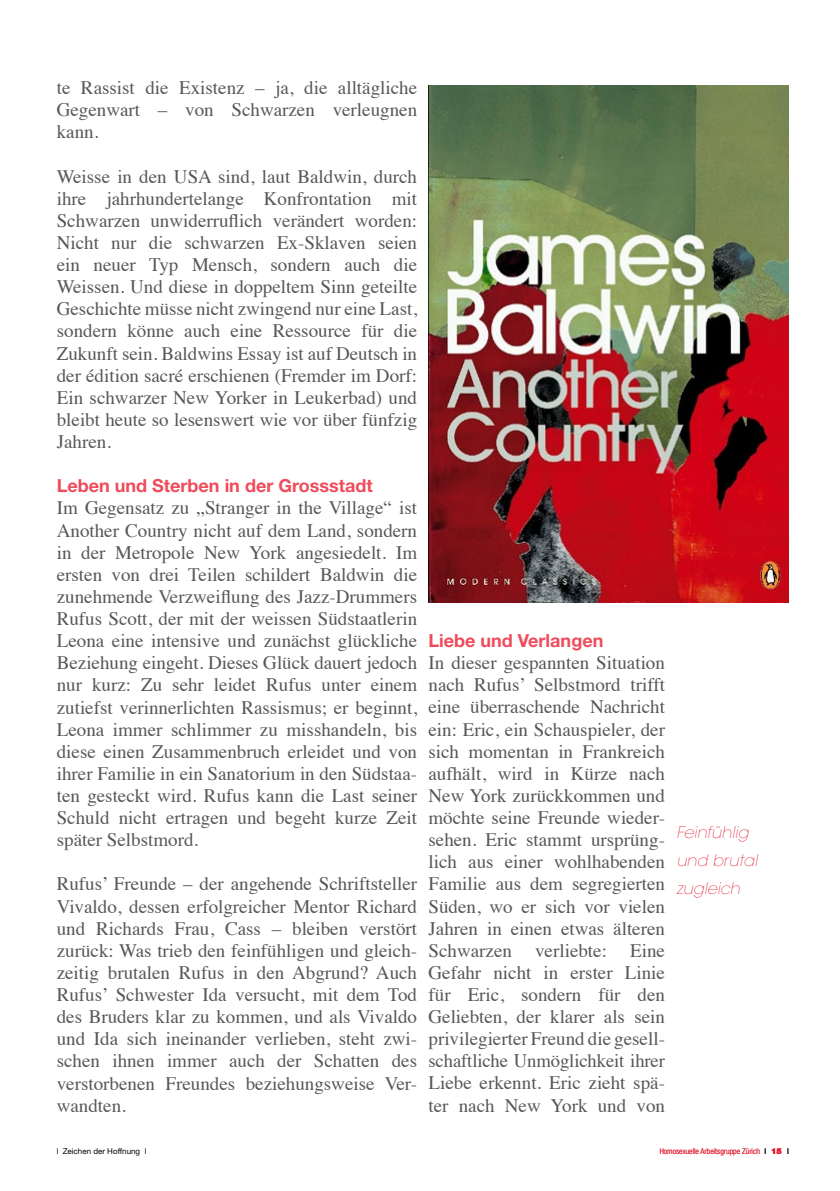
<style>
.page{position:relative;width:840px;height:1191px;background:#fff}
.page>*{position:absolute;margin:0;border:0;box-sizing:border-box;transform-origin:0 0}
.t1{font:19px/22.2px "Times";color:#575756;text-align:justify}
.t2{font:700 18px "Helvetica Neue LT Std";color:#ef4b5b}
.t3{font:italic 200 16px/28px "Avant Garde LT";letter-spacing:.005em;color:#e41a2f}
.t4{font:300 condensed 8px "Helvetica Neue LT Std";color:#e41a2f}
.t5{font:8px "Helvetica Neue LT Std";color:#000}
.s1{font-weight:400;font-stretch:normal;color:#000}
.s2{font-weight:900;font-stretch:normal}
</style>
<div class="page">
<img style="left:428px;top:86px;width:360px;height:517px">
<p class="t1" style="left:57px;top:75px;width:362px">te Rassist die Existenz – ja, die alltägliche Gegenwart – von Schwarzen verleugnen kann.</p>
<p class="t1" style="left:57px;top:163px;width:362px">Weisse in den USA sind, laut Baldwin, durch ihre jahrhundertelange Konfrontation mit Schwarzen unwiderruflich verändert worden:<br>Nicht nur die schwarzen Ex-Sklaven seien ein neuer Typ Mensch, sondern auch die Weissen. Und diese in doppeltem Sinn geteilte Geschichte müsse nicht zwingend nur eine Last, sondern könne auch eine Ressource für die Zukunft sein. Baldwins Essay ist auf Deutsch in der édition sacré erschienen (Fremder im Dorf:<br>Ein schwarzer New Yorker in Leukerbad) und bleibt heute so lesenswert wie vor über fünfzig Jahren.</p>
<p class="t2" style="left:57px;top:475px;width:317px">Leben und Sterben in der Grossstadt</p>
<p class="t1" style="left:57px;top:495px;width:362px">Im Gegensatz zu „Stranger in the Village“ ist Another Country nicht auf dem Land, sondern in der Metropole New York angesiedelt. Im ersten von drei Teilen schildert Baldwin die zunehmende Verzweiflung des Jazz-Drummers Rufus Scott, der mit der weissen Südstaatlerin Leona eine intensive und zunächst glückliche Beziehung eingeht. Dieses Glück dauert jedoch nur kurz: Zu sehr leidet Rufus unter einem zutiefst verinnerlichten Rassismus; er beginnt, Leona immer schlimmer zu misshandeln, bis diese einen Zusammenbruch erleidet und von ihrer Familie in ein Sanatorium in den Südstaa&shy;ten gesteckt wird. Rufus kann die Last seiner Schuld nicht ertragen und begeht kurze Zeit später Selbstmord.</p>
<p class="t1" style="left:57px;top:871px;width:362px">Rufus’ Freunde – der angehende Schriftsteller Vivaldo, dessen erfolgreicher Mentor Richard und Richards Frau, Cass – bleiben verstört zurück: Was trieb den feinfühligen und gleich&shy;zeitig brutalen Rufus in den Abgrund? Auch Rufus’ Schwester Ida versucht, mit dem Tod des Bruders klar zu kommen, und als Vivaldo und Ida sich ineinander verlieben, steht zwi&shy;schen ihnen immer auch der Schatten des verstorbenen Freundes beziehungsweise Ver&shy;wandten.</p>
<p class="t2" style="left:428px;top:629px;width:176px">Liebe und Verlangen</p>
<p class="t1" style="left:428px;top:650px;width:238px">In dieser gespannten Situation nach Rufus’ Selbstmord trifft eine überraschende Nachricht ein: Eric, ein Schauspieler, der sich momentan in Frankreich aufhält, wird in Kürze nach New York zurückkommen und möchte seine Freunde wieder&shy;sehen. Eric stammt ursprüng&shy;lich aus einer wohlhabenden Familie aus dem segregierten Süden, wo er sich vor vielen Jahren in einen etwas älteren Schwarzen verliebte: Eine Gefahr nicht in erster Linie für Eric, sondern für den Geliebten, der klarer als sein privilegierter Freund die gesell&shy;schaftliche Unmöglichkeit ihrer Liebe erkennt. Eric zieht spä&shy;ter nach New York und von</p>
<p class="t3" style="left:676px;top:818px;width:82px">Feinfühlig und brutal zugleich</p>
<p class="t5" style="left:57px;top:1146px;width:91px">l Zeichen der Hoffnung l</p>
<p class="t4" style="left:659px;top:1146px;width:131px">Homosexuelle Arbeitsgruppe Zürich <span class="s1">l</span> <span class="s2">15</span> <span class="s1">l</span></p>
</div>
